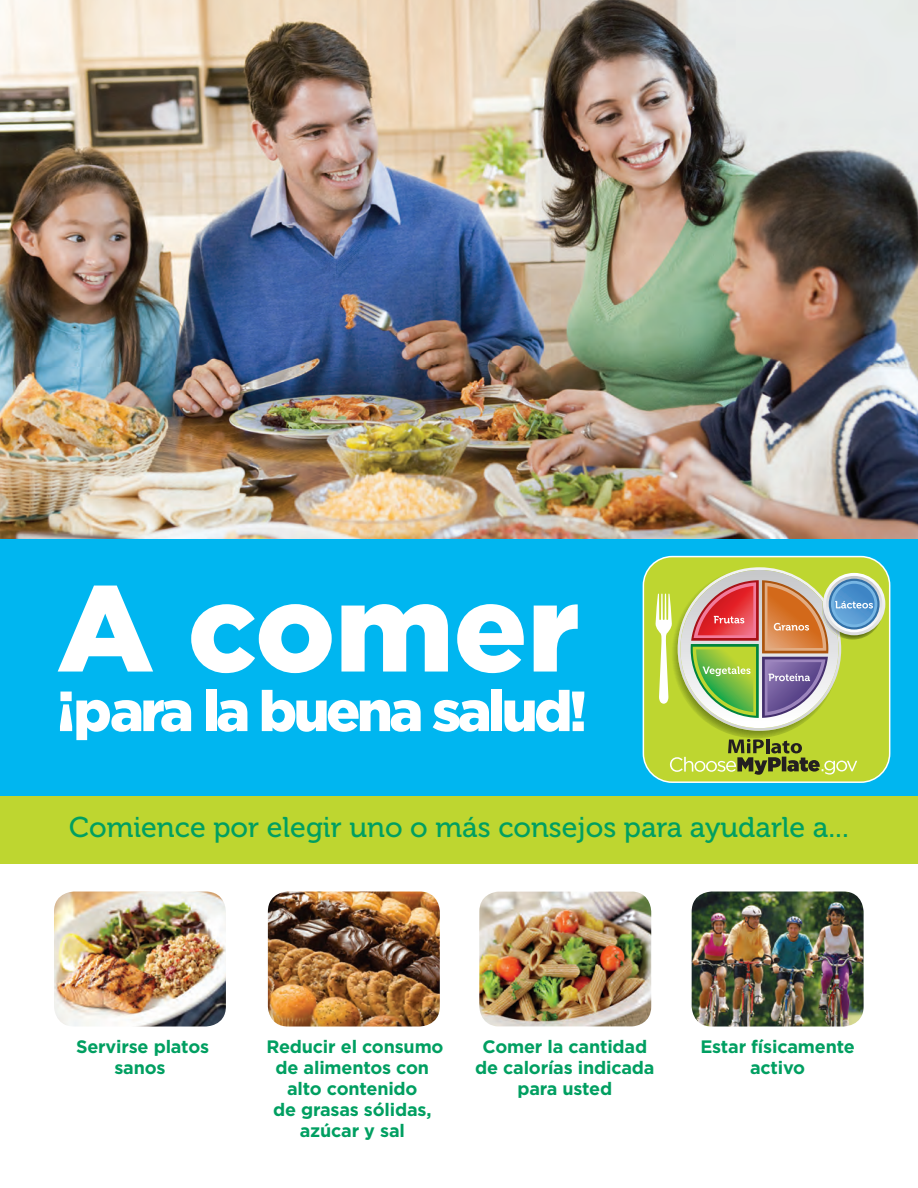
<style>
.page{position:relative;width:918px;height:1188px;background:#fff}
.page>*{position:absolute;margin:0;border:0;box-sizing:border-box;transform-origin:0 0}
.t1{font:900 121.95px "Gotham";color:#fff}
.t2{font:900 56.55px "Gotham";letter-spacing:-.06em;color:#fff}
.t3{font:28.5px "Museo 500";color:#009f61}
.t4{font:700 18px/21px "Gotham";letter-spacing:-.01em;color:#009f61;text-align:center}
</style>
<div class="page">
<img style="left:0;top:0;width:918px;height:540px">
<div style="left:0;top:796px;width:918px;height:68px;background:#bed630"></div>
<div style="left:0;top:540px;width:918px;height:256px;background:#00b6f0"></div>
<img style="left:54px;top:892px;width:172px;height:135px">
<img style="left:268px;top:892px;width:172px;height:135px">
<img style="left:479px;top:892px;width:172px;height:134px">
<img style="left:692px;top:892px;width:172px;height:135px">
<svg style="left:643px;top:556px;width:247px;height:227px;background:#b7d85c"></svg>
<svg style="left:655px;top:567px;width:228px;height:208px;background:#b4b564"></svg>
<h1 class="t1" style="left:57px;top:558px;width:524px">A comer</h1>
<h2 class="t2" style="left:57px;top:678px;width:532px">¡para la buena salud!</h2>
<h3 class="t3" style="left:69px;top:812px;width:781px">Comience por elegir uno o más consejos para ayudarle a...</h3>
<p class="t4" style="left:76px;top:1036px;width:135px">Servirse platos sanos</p>
<p class="t4" style="left:266px;top:1036px;width:179px">Reducir el consumo de alimentos con alto contenido<br>de grasas sólidas, azúcar y sal</p>
<p class="t4" style="left:475px;top:1036px;width:181px">Comer la cantidad de calorías indicada para usted</p>
<p class="t4" style="left:700px;top:1036px;width:156px">Estar físicamente activo</p>
</div>
